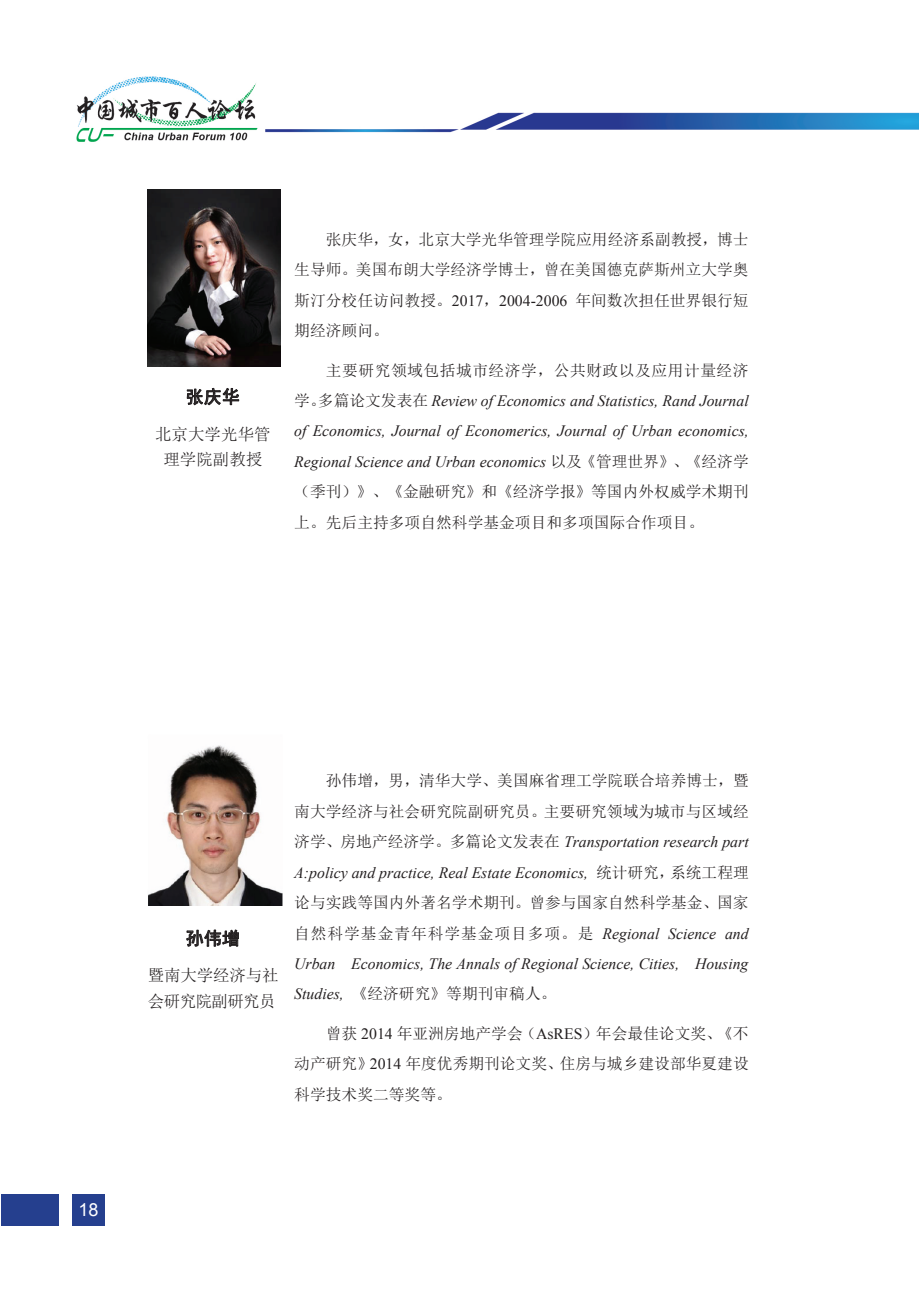
<style>
.page{position:relative;width:919px;height:1289px;background:#fff}
.page>*{position:absolute;margin:0;border:0;box-sizing:border-box;transform-origin:0 0}
.t1{font:18px "Sim Hei";letter-spacing:.005em;color:#231f20}
.t2{font:18px "Arial";color:#fff}
.t3{font:16.5px/25.3px "Sim Sun";letter-spacing:-.005em;color:#231f20;text-align:center}
.t4{font:15.75px/30.5px "Sim Sun";color:#231f20;text-align:justify}
.t5{font:italic 15.75px/30.5px "Times New Roman";color:#231f20;text-align:justify}
.t6{font:15.75px "Sim Sun";letter-spacing:.035em;color:#231f20}
.s1{font-family:"Times New Roman"}
.s2{font-family:"Sim Sun";font-style:normal}
.s3{font-family:"Times New Roman";font-style:italic}
</style>
<div class="page">
<img style="left:1px;top:76px;width:917px;height:1150px">
<div style="left:1px;top:1193px;width:57px;height:32px;background:#253f8e"></div>
<div style="left:72px;top:1193px;width:33px;height:32px;background:#253f8e"></div>
<img style="left:148px;top:190px;width:133px;height:176px">
<svg style="left:187px;top:388px;width:52px;height:17px"></svg>
<img style="left:148px;top:734px;width:134px;height:171px">
<svg style="left:186px;top:929px;width:53px;height:17px"></svg>
<p class="t1" style="left:186px;top:387px;width:56px">张庆华</p>
<p class="t3" style="left:155px;top:421px;width:117px">北京大学光华管理学院副教授</p>
<p class="t4" style="left:294px;top:224px;width:456px;text-indent:32px">张庆华，女，北京大学光华管理学院应用经济系副教授，博士生导师。美国布朗大学经济学博士，曾在美国德克萨斯州立大学奥斯汀分校任访问教授。<span class="s1">2017</span>，<span class="s1">2004-2006</span> 年间数次担任世界银行短期经济顾问。</p>
<p class="t6" style="left:326px;top:362px;width:424px">主要研究领域包括城市经济学，公共财政以及应用计量经济</p>
<p class="t5" style="left:294px;top:385px;width:456px"><span class="s2">学。多篇论文发表在</span> Review of Economics and Statistics, Rand Journal of Economics, Journal of Economerics, Journal of Urban economics, Regional Science and Urban economics <span class="s2">以及《管理世界》、《经济学</span></p>
<p class="t4" style="left:294px;top:476px;width:456px">（季刊）》、《金融研究》和《经济学报》等国内外权威学术期刊上。先后主持多项自然科学基金项目和多项国际合作项目。</p>
<p class="t2" style="left:78px;top:1197px;width:22px">18</p>
<p class="t1" style="left:186px;top:929px;width:56px">孙伟增</p>
<p class="t3" style="left:148px;top:962px;width:132px;text-align:left">暨南大学经济与社会研究院副研究员</p>
<p class="t4" style="left:294px;top:765px;width:456px;text-align:right">孙伟增，男，清华大学、美国麻省理工学院联合培养博士，暨<br>南大学经济与社会研究院副研究员。主要研究领域为城市与区域经</p>
<p class="t5" style="left:294px;top:826px;width:456px"><span class="s2">济学、房地产经济学。多篇论文发表在</span> Transportation research part<br>A:policy and practice, Real Estate Economics, <span class="s2">统计研究，系统工程理</span></p>
<p class="t4" style="left:294px;top:887px;width:456px">论与实践等国内外著名学术期刊。曾参与国家自然科学基金、国家自然科学基金青年科学基金项目多项。是 <span class="s3">Regional Science and</span></p>
<p class="t5" style="left:294px;top:948px;width:455px">Urban Economics, The Annals of Regional Science, Cities, Housing</p>
<p class="t4" style="left:294px;top:978px;width:264px"><span class="s3">Studies,</span> 《经济研究》等期刊审稿人。</p>
<p class="t4" style="left:294px;top:1017px;width:456px;text-indent:32px">曾获 <span class="s1">2014</span> 年亚洲房地产学会（<span class="s1">AsRES</span>）年会最佳论文奖、《不动产研究》<span class="s1">2014</span> 年度优秀期刊论文奖、住房与城乡建设部华夏建设科学技术奖二等奖等。</p>
</div>
